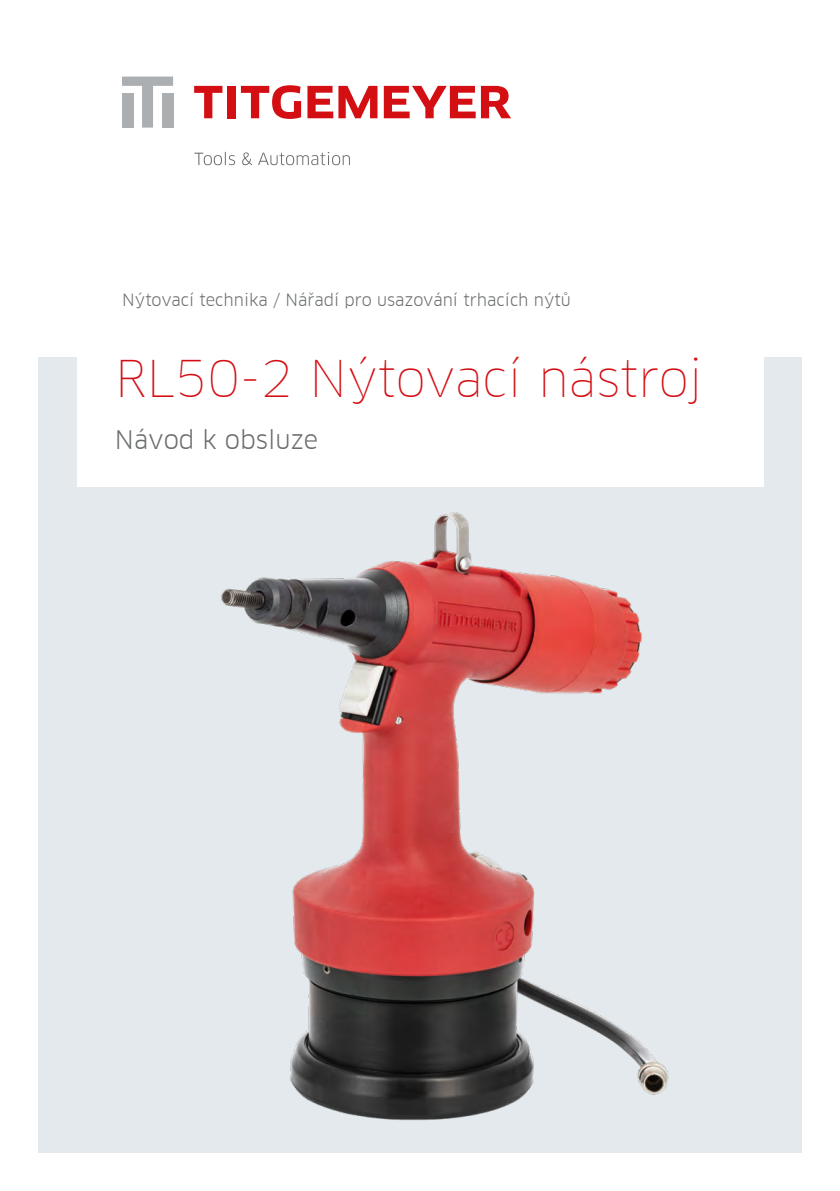
<style>
.page{position:relative;width:840px;height:1191px;background:#fff}
.page>*{position:absolute;margin:0;border:0;box-sizing:border-box;transform-origin:0 0}
.t1{font:100 49.6px "Clan Offc Pro";letter-spacing:-.005em;color:#d40f14}
.t2{font:25px "Clan Offc Pro";color:#6b6e6e}
.t3{font:16.4px "Clan Offc Pro";color:#6b6e6e}
</style>
<div class="page">
<svg style="left:122px;top:77px;width:51px;height:51px"></svg>
<svg style="left:194px;top:86px;width:28px;height:32px"></svg>
<div style="left:227px;top:86px;width:9px;height:32px;background:#d40f14"></div>
<svg style="left:241px;top:85px;width:60px;height:34px"></svg>
<svg style="left:307px;top:86px;width:70px;height:32px"></svg>
<svg style="left:383px;top:86px;width:128px;height:32px"></svg>
<svg style="left:194px;top:152px;width:41px;height:13px"></svg>
<svg style="left:242px;top:152px;width:10px;height:13px"></svg>
<svg style="left:258px;top:152px;width:92px;height:13px"></svg>
<img style="left:38px;top:357px;width:759px;height:796px">
<div style="left:77px;top:319px;width:686px;height:168px;background:#fff"></div>
<p class="t3" style="left:122px;top:291px;width:449px">Nýtovací technika / Nářadí pro usazování trhacích nýtů</p>
<h1 class="t1" style="left:115px;top:349px;width:589px">RL50-2 Nýtovací nástroj</h1>
<h2 class="t2" style="left:115px;top:425px;width:205px">Návod k obsluze</h2>
</div>
